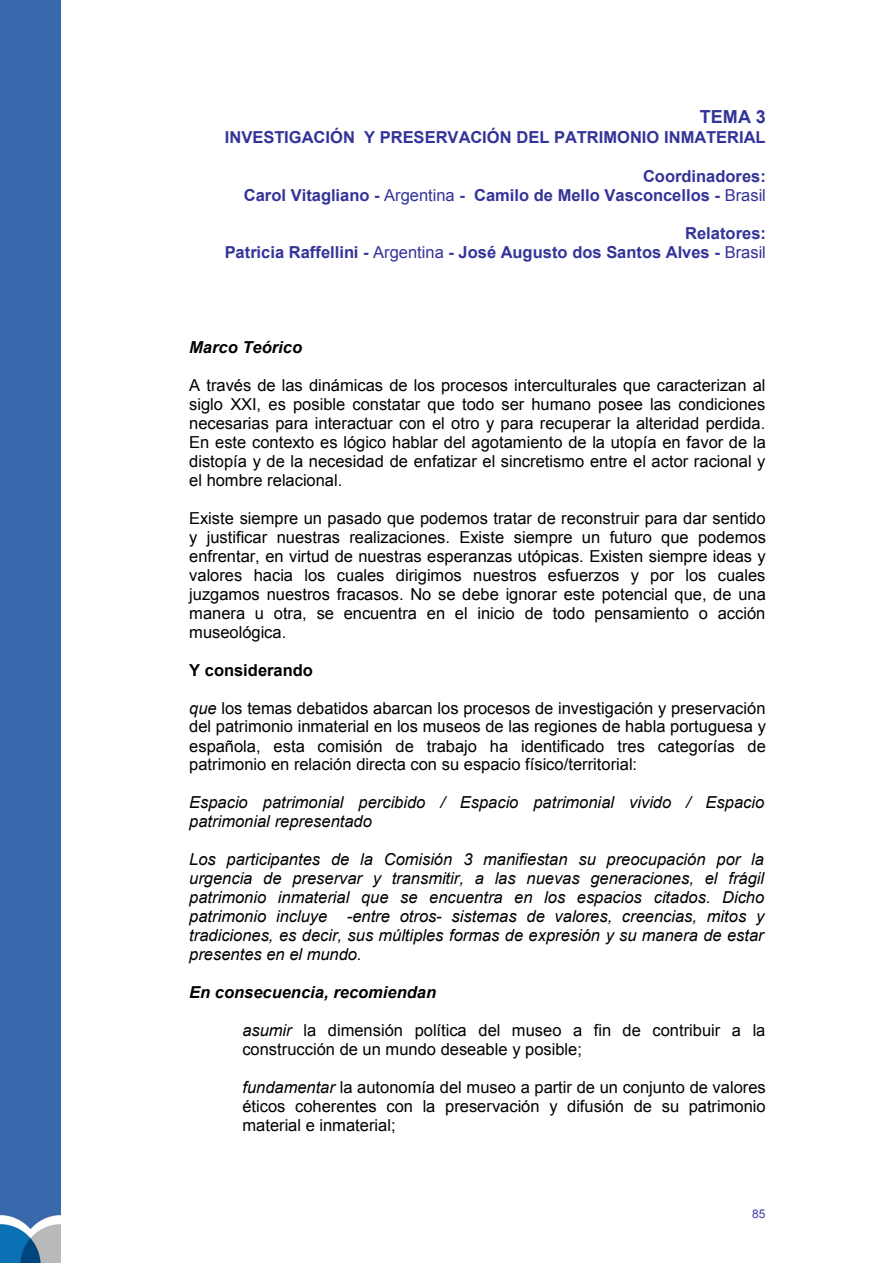
<style>
.page{position:relative;width:893px;height:1263px;background:#fff}
.page>*{position:absolute;margin:0;border:0;box-sizing:border-box;transform-origin:0 0}
.t1{font:700 18px "Arial";color:#339}
.t2{font:16.5px/19px "Arial";color:#000;text-align:justify}
.t3{font:italic 16.5px/18.9px "Arial";color:#000}
.t4{font:700 16.5px/18.9px "Arial";color:#339;text-align:right}
.t5{font:italic 700 16.5px "Arial";color:#000}
.t6{font:700 16.5px "Arial";color:#000}
.t7{font:12px "Arial";color:#4040ab}
.s1{font-weight:400}
.s2{font-style:italic}
</style>
<div class="page">
<div style="left:0;top:0;width:61px;height:1263px;background:#3869ac"></div>
<p class="t1" style="left:700px;top:107px;width:67px">TEMA 3</p>
<p class="t4" style="left:225px;top:127px;width:542px">INVESTIGACIÓN Y PRESERVACIÓN DEL PATRIMONIO INMATERIAL</p>
<p class="t4" style="left:244px;top:167px;width:523px">Coordinadores:<br>Carol Vitagliano - <span class="s1">Argentina</span> - Camilo de Mello Vasconcellos - <span class="s1">Brasil</span></p>
<p class="t4" style="left:225px;top:224px;width:543px">Relatores:<br>Patricia Raffellini - <span class="s1">Argentina</span> - José Augusto dos Santos Alves - <span class="s1">Brasil</span></p>
<p class="t5" style="left:189px;top:338px;width:114px">Marco Teórico</p>
<p class="t2" style="left:189px;top:376px;width:578px">A través de las dinámicas de los procesos interculturales que caracterizan al siglo XXI, es posible constatar que todo ser humano posee las condiciones necesarias para interactuar con el otro y para recuperar la alteridad perdida.<br>En este contexto es lógico hablar del agotamiento de la utopía en favor de la distopía y de la necesidad de enfatizar el sincretismo entre el actor racional y el hombre relacional.</p>
<p class="t2" style="left:189px;top:509px;width:578px">Existe siempre un pasado que podemos tratar de reconstruir para dar sentido y justificar nuestras realizaciones. Existe siempre un futuro que podemos enfrentar, en virtud de nuestras esperanzas utópicas. Existen siempre ideas y valores hacia los cuales dirigimos nuestros esfuerzos y por los cuales juzgamos nuestros fracasos. No se debe ignorar este potencial que, de una manera u otra, se encuentra en el inicio de todo pensamiento o acción museológica.</p>
<p class="t6" style="left:189px;top:661px;width:125px">Y considerando</p>
<p class="t2" style="left:189px;top:698px;width:578px"><span class="s2">que</span> los temas debatidos abarcan los procesos de investigación y preservación del patrimonio inmaterial en los museos de las regiones de habla portuguesa y española, esta comisión de trabajo ha identificado tres categorías de patrimonio en relación directa con su espacio físico/territorial:</p>
<p class="t3" style="left:189px;top:793px;width:576px">Espacio patrimonial percibido / Espacio patrimonial vivido / Espacio patrimonial representado</p>
<p class="t3" style="left:189px;top:850px;width:576px;text-align:justify">Los participantes de la Comisión 3 manifiestan su preocupación por la urgencia de preservar y transmitir, a las nuevas generaciones, el frágil patrimonio inmaterial que se encuentra en los espacios citados. Dicho patrimonio incluye -entre otros- sistemas de valores, creencias, mitos y tradiciones, es decir, sus múltiples formas de expresión y su manera de estar presentes en el mundo.</p>
<p class="t5" style="left:189px;top:983px;width:248px">En consecuencia, recomiendan</p>
<p class="t2" style="left:242px;top:1021px;width:524px"><span class="s2">asumir</span> la dimensión política del museo a fin de contribuir a la construcción de un mundo deseable y posible;</p>
<p class="t2" style="left:242px;top:1078px;width:525px"><span class="s2">fundamentar</span> la autonomía del museo a partir de un conjunto de valores éticos coherentes con la preservación y difusión de su patrimonio material e inmaterial;</p>
<p class="t7" style="left:752px;top:1206px;width:15px">85</p>
</div>
